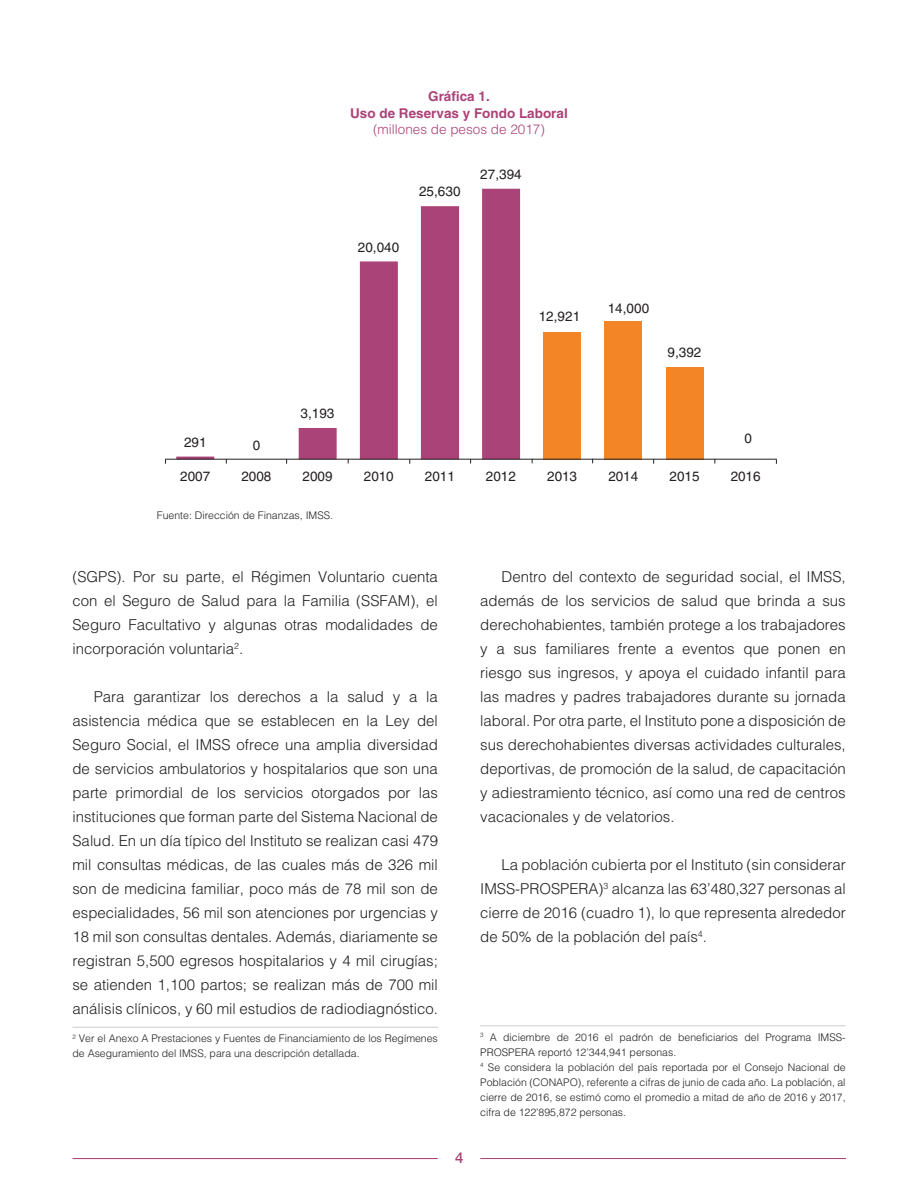
<style>
.page{position:relative;width:918px;height:1188px;background:#fff}
.page>*{position:absolute;margin:0;border:0;box-sizing:border-box;transform-origin:0 0}
.t1{font:300 15px/24px "Helvetica LT Std";color:#231f20;text-align:justify}
.t2{font:500 15px "Helvetica Neue";color:#ab4377}
.t3{font:13.5px "Helvetica LT Std";letter-spacing:.005em;color:#231f20}
.t4{font:700 13.5px/16.5px "Helvetica LT Std";color:#ab4377;text-align:center}
.t5{font:300 13.5px "Helvetica LT Std";color:#ab4377}
.t6{font:300 10.5px/15px "Helvetica LT Std";color:#231f20}
</style>
<div class="page">
<hr style="left:72px;top:1158px;width:366px;height:1px;background:#ab4377">
<hr style="left:480px;top:1158px;width:366px;height:1px;background:#ab4377">
<hr style="left:72px;top:1027px;width:366px;height:1px;background:#d0d2d3">
<hr style="left:480px;top:1025px;width:366px;height:1px;background:#d0d2d3">
<div style="left:543px;top:332px;width:38px;height:127px;background:#f38526"></div>
<div style="left:605px;top:321px;width:37px;height:138px;background:#f38526"></div>
<div style="left:666px;top:367px;width:38px;height:92px;background:#f38526"></div>
<svg style="left:176px;top:189px;width:344px;height:270px"></svg>
<hr style="left:165px;top:459px;width:612px;height:1px;background:#231f20">
<p class="t4" style="left:350px;top:89px;width:219px">Gráfica 1.<br>Uso de Reservas y Fondo Laboral</p>
<p class="t5" style="left:373px;top:124px;width:173px">(millones de pesos de 2017)</p>
<p class="t3" style="left:184px;top:437px;width:24px">291</p>
<p class="t3" style="left:253px;top:440px;width:9px">0</p>
<p class="t3" style="left:358px;top:242px;width:43px">20,040</p>
<p class="t3" style="left:419px;top:186px;width:43px">25,630</p>
<p class="t3" style="left:480px;top:169px;width:43px">27,394</p>
<p class="t3" style="left:539px;top:311px;width:43px">12,921</p>
<p class="t3" style="left:300px;top:408px;width:35px">3,193</p>
<p class="t3" style="left:608px;top:302px;width:43px">14,000</p>
<p class="t3" style="left:667px;top:347px;width:35px">9,392</p>
<p class="t3" style="left:745px;top:433px;width:9px">0</p>
<p class="t3" style="left:180px;top:470px;width:31px">2007</p>
<p class="t3" style="left:241px;top:470px;width:31px">2008</p>
<p class="t3" style="left:303px;top:470px;width:31px">2009</p>
<p class="t3" style="left:364px;top:470px;width:31px">2010</p>
<p class="t3" style="left:425px;top:470px;width:31px">2011</p>
<p class="t3" style="left:486px;top:470px;width:31px">2012</p>
<p class="t3" style="left:547px;top:470px;width:31px">2013</p>
<p class="t3" style="left:608px;top:470px;width:31px">2014</p>
<p class="t3" style="left:670px;top:470px;width:31px">2015</p>
<p class="t3" style="left:731px;top:470px;width:32px">2016</p>
<p class="t6" style="left:157px;top:509px;width:178px">Fuente: Dirección de Finanzas, IMSS.</p>
<p class="t1" style="left:72px;top:566px;width:367px">(SGPS). Por su parte, el Régimen Voluntario cuenta con el Seguro de Salud para la Familia (SSFAM), el Seguro Facultativo y algunas otras modalidades de incorporación voluntaria<sup>2</sup>.</p>
<p class="t1" style="left:72px;top:686px;width:367px;text-indent:21px">Para garantizar los derechos a la salud y a la asistencia médica que se establecen en la Ley del Seguro Social, el IMSS ofrece una amplia diversidad de servicios ambulatorios y hospitalarios que son una parte primordial de los servicios otorgados por las instituciones que forman parte del Sistema Nacional de Salud. En un día típico del Instituto se realizan casi 479 mil consultas médicas, de las cuales más de 326 mil son de medicina familiar, poco más de 78 mil son de especialidades, 56 mil son atenciones por urgencias y 18 mil son consultas dentales. Además, diariamente se registran 5,500 egresos hospitalarios y 4 mil cirugías; se atienden 1,100 partos; se realizan más de 700 mil análisis clínicos, y 60 mil estudios de radiodiagnóstico.</p>
<p class="t6" style="left:72px;top:1032px;width:367px"><sup>2</sup> Ver el Anexo A Prestaciones y Fuentes de Financiamiento de los Regímenes de Aseguramiento del IMSS, para una descripción detallada.</p>
<p class="t1" style="left:480px;top:566px;width:367px;text-indent:21px">Dentro del contexto de seguridad social, el IMSS, además de los servicios de salud que brinda a sus derechohabientes, también protege a los trabajadores y a sus familiares frente a eventos que ponen en riesgo sus ingresos, y apoya el cuidado infantil para las madres y padres trabajadores durante su jornada laboral. Por otra parte, el Instituto pone a disposición de sus derechohabientes diversas actividades culturales, deportivas, de promoción de la salud, de capacitación y adiestramiento técnico, así como una red de centros vacacionales y de velatorios.</p>
<p class="t1" style="left:480px;top:854px;width:367px;text-indent:21px">La población cubierta por el Instituto (sin considerar IMSS-PROSPERA)<sup>3</sup> alcanza las 63’480,327 personas al cierre de 2016 (cuadro 1), lo que representa alrededor de 50% de la población del país<sup>4</sup>.</p>
<p class="t2" style="left:455px;top:1148px;width:10px">4</p>
<p class="t6" style="left:480px;top:1030px;width:367px"><sup>3</sup> A diciembre de 2016 el padrón de beneficiarios del Programa IMSS-PROSPERA reportó 12’344,941 personas.<br><sup>4</sup> Se considera la población del país reportada por el Consejo Nacional de Población (CONAPO), referente a cifras de junio de cada año. La población, al cierre de 2016, se estimó como el promedio a mitad de año de 2016 y 2017, cifra de 122’895,872 personas.</p>
</div>
